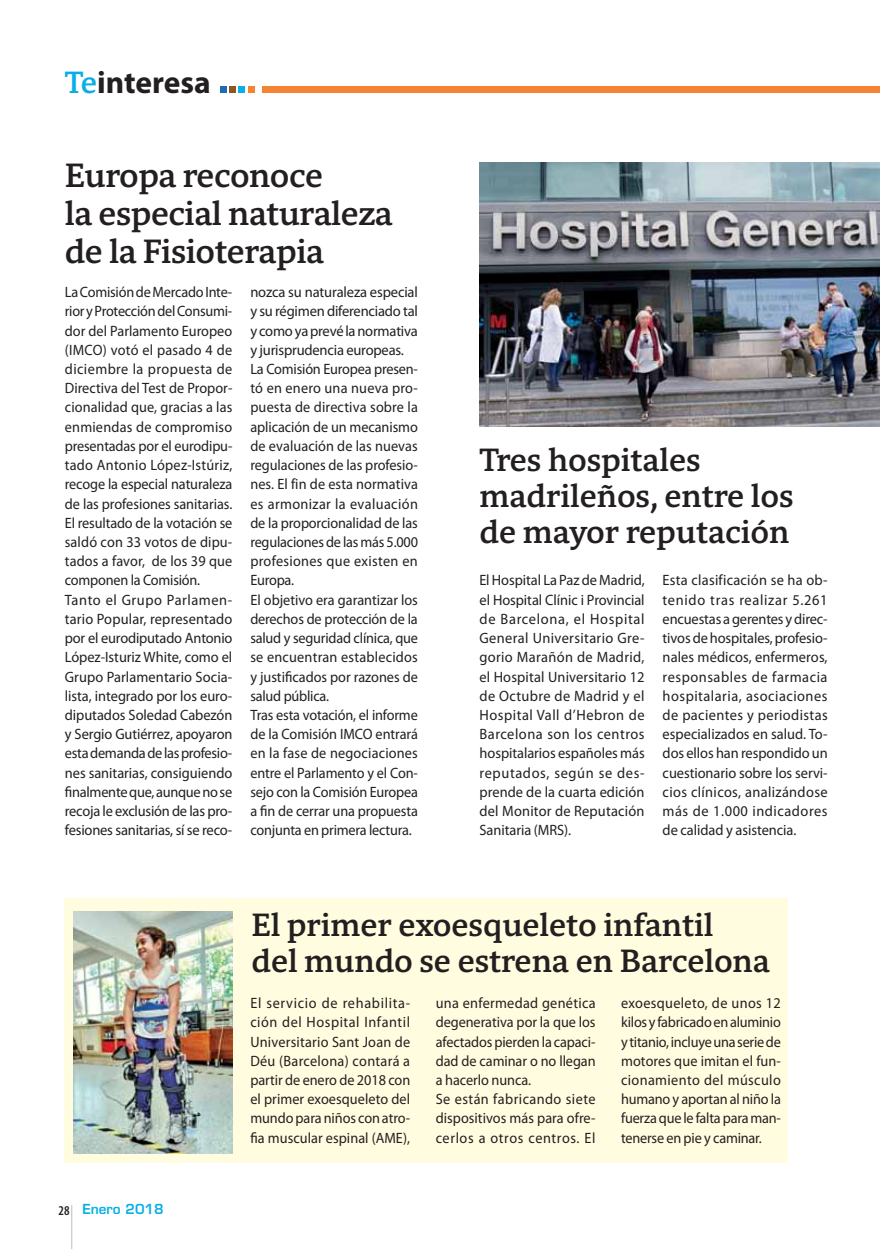
<style>
.page{position:relative;width:880px;height:1249px;background:#fff}
.page>*{position:absolute;margin:0;border:0;box-sizing:border-box;transform-origin:0 0}
.t1{font:700 34.5px/37.5px "Harmony Serif";letter-spacing:-.015em;color:#231f20}
.t2{font:700 33px/36px "Harmony Serif";letter-spacing:-.005em;color:#231f20}
.t3{font:700 31.5px "Myriad Pro";color:#231f20}
.t4{font:15px/19.2px "Myriad Pro";letter-spacing:-.005em;color:#231f20;text-align:justify;scale:.95 1}
.t5{font:15px/19.2px "Myriad Pro";letter-spacing:-.005em;color:#231f20}
.t6{font:15px/19.2px "Myriad Pro";letter-spacing:-.005em;color:#231f20;text-align:justify;scale:.96 1}
.t7{font:600 13.5px "Eurostile";color:#08afe6}
.s1{font-family:"Harmony Serif";color:#08afe6}
.s2{font-family:"Myriad Pro";font-stretch:condensed;color:#231f20}
</style>
<div class="page">
<hr style="left:71px;top:1205px;width:1px;height:44px;background:#bbbdc0">
<div style="left:220px;top:86px;width:7px;height:7px;background:#1f6cb6"></div>
<div style="left:238px;top:86px;width:7px;height:7px;background:#08afe6"></div>
<div style="left:229px;top:86px;width:7px;height:7px;background:#8f5623"></div>
<div style="left:247px;top:86px;width:7px;height:7px;background:#f58432"></div>
<div style="left:262px;top:86px;width:618px;height:7px;background:#f58432"></div>
<div style="left:65px;top:898px;width:723px;height:265px;background:#fffcdf"></div>
<img style="left:479px;top:163px;width:401px;height:263px">
<img style="left:74px;top:911px;width:159px;height:242px">
<h3 class="t3" style="left:65px;top:70px;width:147px"><span class="s1">Te</span>interesa</h3>
<h1 class="t1" style="left:65px;top:160px;width:329px">Europa reconoce<br>la especial naturaleza de la Fisioterapia</h1>
<p class="t4" style="left:65px;top:284px;width:178px;text-align:left">La Comisión de Mercado Inte&shy;rior y Protección del Consumi&shy;dor del Parlamento Europeo (IMCO) votó el pasado 4 de diciembre la propuesta de<br>Directiva del Test de Propor&shy;cionalidad que, gracias a las enmiendas de compromiso presentadas por el eurodipu&shy;tado Antonio López-Istúriz, recoge la especial naturaleza de las profesiones sanitarias.<br>El resultado de la votación se saldó con 33 votos de dipu&shy;tados a favor, de los 39 que componen la Comisión.<br>Tanto el Grupo Parlamen&shy;tario Popular, representado por el eurodiputado Antonio<br>López-Isturiz White, como el<br>Grupo Parlamentario Socia&shy;lista, integrado por los euro&shy;diputados Soledad Cabezón y Sergio Gutiérrez, apoyaron esta demanda de las profesio&shy;nes sanitarias, consiguiendo finalmente que, aunque no se recoja le exclusión de las pro&shy;fesiones sanitarias, sí se reco-</p>
<p class="t5" style="left:250px;top:284px;width:169px">nozca su naturaleza especial y su régimen diferenciado tal y como ya prevé la normativa y jurisprudencia europeas.<br>La Comisión Europea presen&shy;tó en enero una nueva pro&shy;puesta de directiva sobre la aplicación de un mecanismo de evaluación de las nuevas regulaciones de las profesio&shy;nes. El fin de esta normativa es armonizar la evaluación de la proporcionalidad de las regulaciones de las más 5.000 profesiones que existen en<br>Europa.<br>El objetivo era garantizar los derechos de protección de la salud y seguridad clínica, que se encuentran establecidos y justificados por razones de salud pública.<br>Tras esta votación, el informe de la Comisión IMCO entrará en la fase de negociaciones entre el Parlamento y el Con&shy;sejo con la Comisión Europea a fin de cerrar una propuesta conjunta en primera lectura.</p>
<h2 class="t2" style="left:479px;top:444px;width:315px">Tres hospitales madrileños, entre los de mayor reputación</h2>
<p class="t4" style="left:479px;top:572px;width:175px">El Hospital La Paz de Madrid, el Hospital Clínic i Provincial de Barcelona, el Hospital General Universitario Gre&shy;gorio Marañón de Madrid, el Hospital Universitario 12 de Octubre de Madrid y el Hospital Vall d’Hebron de Barcelona son los centros hospitalarios españoles más reputados, según se des&shy;prende de la cuarta edición del Monitor de Reputación Sanitaria (MRS).</p>
<p class="t6" style="left:662px;top:572px;width:174px">Esta clasificación se ha ob&shy;tenido tras realizar 5.261 encuestas a gerentes y direc&shy;tivos de hospitales, profesio&shy;nales médicos, enfermeros, responsables de farmacia hospitalaria, asociaciones de pacientes y periodistas especializados en salud. To&shy;dos ellos han respondido un cuestionario sobre los servi&shy;cios clínicos, analizándose más de 1.000 indicadores de calidad y asistencia.</p>
<h2 class="t2" style="left:251px;top:910px;width:520px">El primer exoesqueleto infantil<br>del mundo se estrena en Barcelona</h2>
<p class="t7" style="left:58px;top:1204px;width:107px"><span class="s2">28</span> Enero 2018</p>
<p class="t4" style="left:250px;top:995px;width:170px">El servicio de rehabilita&shy;ción del Hospital Infantil Universitario Sant Joan de Déu (Barcelona) contará a partir de enero de 2018 con el primer exoesqueleto del mundo para niños con atro&shy;fia muscular espinal (AME),</p>
<p class="t4" style="left:436px;top:995px;width:170px;text-align:left">una enfermedad genética degenerativa por la que los afectados pierden la capaci&shy;dad de caminar o no llegan a hacerlo nunca.<br>Se están fabricando siete dispositivos más para ofre&shy;cerlos a otros centros. El</p>
<p class="t4" style="left:621px;top:995px;width:170px">exoesqueleto, de unos 12 kilos y fabricado en aluminio y titanio, incluye una serie de motores que imitan el fun&shy;cionamiento del músculo humano y aportan al niño la fuerza que le falta para man&shy;tenerse en pie y caminar.</p>
</div>
